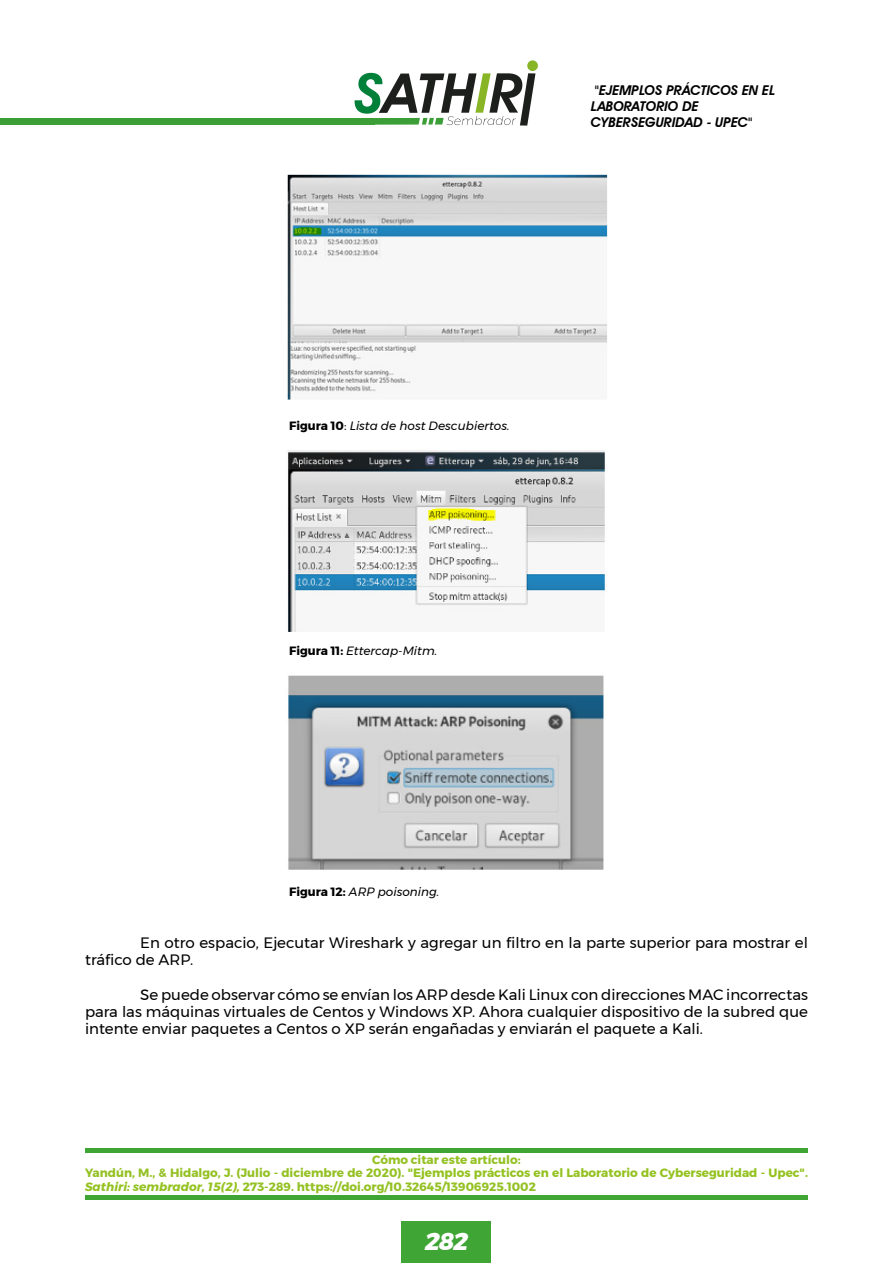
<style>
.page{position:relative;width:893px;height:1263px;background:#fff}
.page>*{position:absolute;margin:0;border:0;box-sizing:border-box;transform-origin:0 0}
.t1{font:italic 800 24px "Montserrat";color:#fff}
.t2{font:15px/17.2px "Montserrat";color:#000}
.t3{font:italic 600 13.5px/16.2px "Avant Garde IT Cby BT";color:#000}
.t4{font:700 12px/13.5px "Montserrat";color:#94c123}
.t5{font:italic 12px "Montserrat";color:#000}
.s1{font-weight:700;font-style:normal}
.s2{font-style:normal}
.s3{color:#94c21f}
.s4{font-style:italic;color:#94c21f}
</style>
<div class="page">
<div style="left:402px;top:1222px;width:89px;height:41px;background:#3fa535"></div>
<hr style="left:85px;top:1148px;width:723px;height:4px;background:#3fa535">
<hr style="left:85px;top:1195px;width:723px;height:4px;background:#3fa535">
<svg style="left:355px;top:73px;width:180px;height:53px"></svg>
<div style="left:527px;top:60px;width:11px;height:11px;background:#87b526;border-radius:50%"></div>
<div style="left:0;top:118px;width:374px;height:7px;background:#3b9e36"></div>
<img style="left:285px;top:174px;width:322px;height:226px">
<img style="left:287px;top:450px;width:318px;height:182px">
<img style="left:285px;top:675px;width:319px;height:195px">
<p class="t3" style="left:591px;top:82px;width:186px">"EJEMPLOS PRÁCTICOS EN EL<br>LABORATORIO DE<br>CYBERSEGURIDAD - UPEC"</p>
<p class="t5" style="left:289px;top:417px;width:222px"><span class="s1">Figura 10</span><span class="s2">:</span> Lista de host Descubiertos.</p>
<p class="t5" style="left:289px;top:641px;width:150px"><span class="s1">Figura 11:</span> Ettercap-Mitm.</p>
<p class="t5" style="left:289px;top:883px;width:152px"><span class="s1">Figura 12:</span> ARP poisoning.</p>
<p class="t2" style="left:85px;top:934px;width:724px;text-indent:55px">En otro espacio, Ejecutar Wireshark y agregar un filtro en la parte superior para mostrar el tráfico de ARP.</p>
<p class="t2" style="left:85px;top:985px;width:724px;text-align:justify;text-indent:55px">Se puede observar cómo se envían los ARP desde Kali Linux con direcciones MAC incorrectas para las máquinas virtuales de Centos y Windows XP. Ahora cualquier dispositivo de la subred que intente enviar paquetes a Centos o XP serán engañadas y enviarán el paquete a Kali.</p>
<p class="t4" style="left:85px;top:1153px;width:724px;text-indent:287px">Cómo citar este artículo:<br>Yandún, M., &amp; Hidalgo, J. (Julio - diciembre de 2020). <span class="s3">"Ejemplos prácticos en el Laboratorio de Cyberseguridad - Upec".<br></span><span class="s4">Sathiri: sembrador, 15(2),</span> 273-289. https://doi.org/10.32645/13906925.1002</p>
<h1 class="t1" style="left:424px;top:1222px;width:45px">282</h1>
</div>
